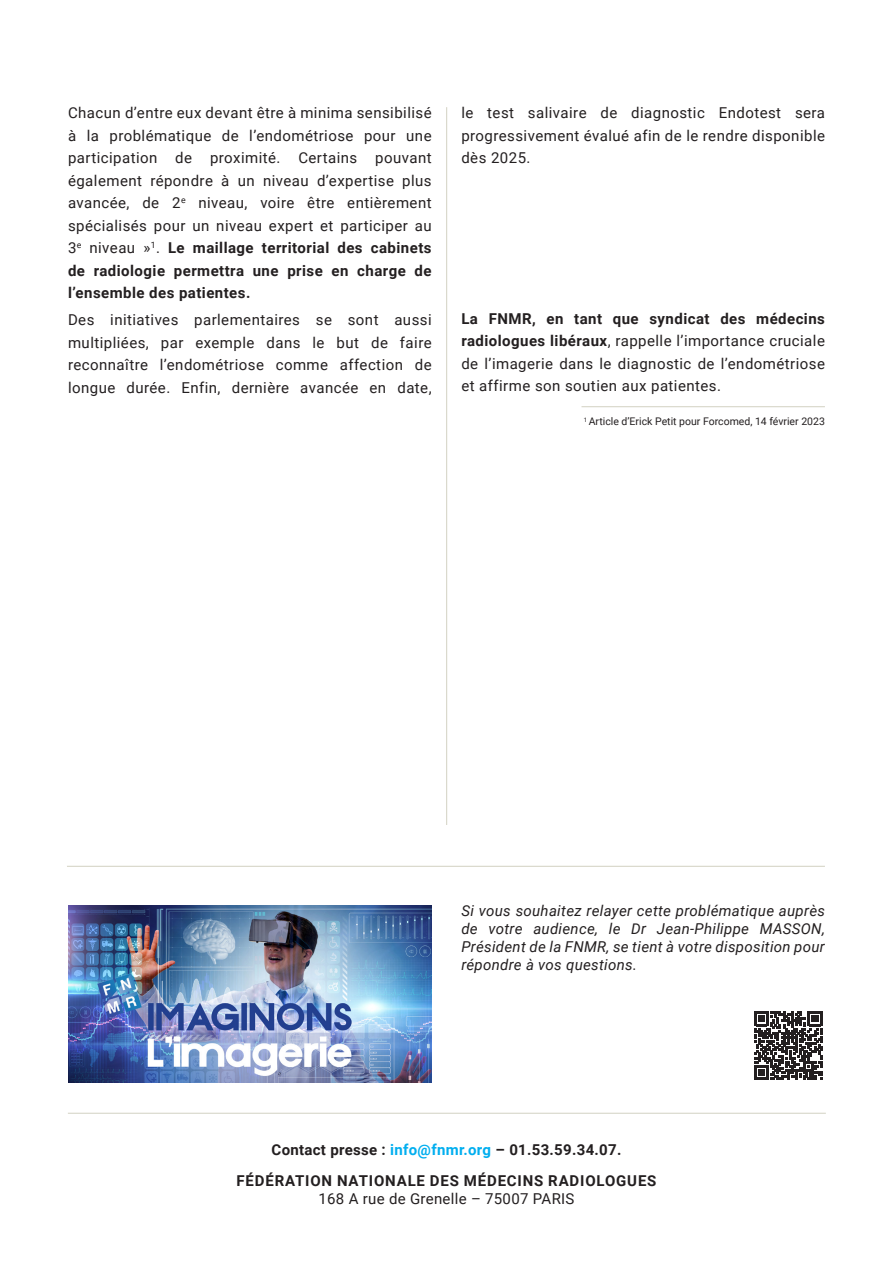
<style>
.page{position:relative;width:893px;height:1263px;background:#fff}
.page>*{position:absolute;margin:0;border:0;box-sizing:border-box;transform-origin:0 0}
.t1{font:15px/22.5px "Roboto";letter-spacing:.03em;color:#231f20;text-align:justify}
.t2{font:italic 15px/18px "Roboto";letter-spacing:.02em;color:#231f20;text-align:justify}
.t3{font:700 15px "Roboto";letter-spacing:.02em;color:#231f20}
.t4{font:700 15px "Roboto";letter-spacing:.055em;color:#231f20}
.t5{font:10.5px "Roboto";color:#231f20}
.s1{font-weight:700}
.s2{color:#00aeef}
</style>
<div class="page">
<img style="left:68px;top:905px;width:364px;height:177px">
<hr style="left:446px;top:107px;width:1px;height:718px;background:#d2d1c2">
<hr style="left:67px;top:866px;width:758px;height:1px;background:#d2d1c2">
<hr style="left:68px;top:1113px;width:758px;height:1px;background:#d2d1c2">
<svg style="left:754px;top:1012px;width:68px;height:68px"></svg>
<hr style="left:581px;top:406px;width:244px;height:1px;background:#d2d1c2">
<p class="t1" style="left:68px;top:101px;width:365px">Chacun d’entre eux devant être à minima sensibilisé à la problématique de l’endométriose pour une participation de proximité. Certains pouvant également répondre à un niveau d’expertise plus avancée, de 2<sup>e</sup> niveau, voire être entièrement spécialisés pour un niveau expert et participer au 3<sup>e</sup> niveau »<sup>1</sup>. <span class="s1">Le maillage territorial des cabinets de radiologie permettra une prise en charge de l’ensemble des patientes.</span></p>
<p class="t1" style="left:68px;top:308px;width:365px">Des initiatives parlementaires se sont aussi multipliées, par exemple dans le but de faire reconnaître l’endométriose comme affection de longue durée. Enfin, dernière avancée en date,</p>
<p class="t1" style="left:461px;top:101px;width:365px">le test salivaire de diagnostic Endotest sera progressivement évalué afin de le rendre disponible dès 2025.</p>
<p class="t1" style="left:461px;top:307px;width:365px"><span class="s1">La FNMR, en tant que syndicat des médecins radiologues libéraux</span>, rappelle l’importance cruciale de l’imagerie dans le diagnostic de l’endométriose et affirme son soutien aux patientes.</p>
<p class="t5" style="left:584px;top:414px;width:243px"><sup>1</sup> Article d’Erick Petit pour Forcomed, 14 février 2023</p>
<p class="t2" style="left:461px;top:901px;width:365px">Si vous souhaitez relayer cette problématique auprès de votre audience, le Dr Jean-Philippe MASSON, Président de la FNMR, se tient à votre disposition pour répondre à vos questions.</p>
<p class="t3" style="left:272px;top:1139px;width:351px">Contact presse : <span class="s2">info@fnmr.org</span> – 01.53.59.34.07.</p>
<p class="t4" style="left:237px;top:1170px;width:421px">FÉDÉRATION NATIONALE DES MÉDECINS RADIOLOGUES</p>
<p class="t1" style="left:319px;top:1187px;width:257px">168 A rue de Grenelle – 75007 PARIS</p>
</div>
